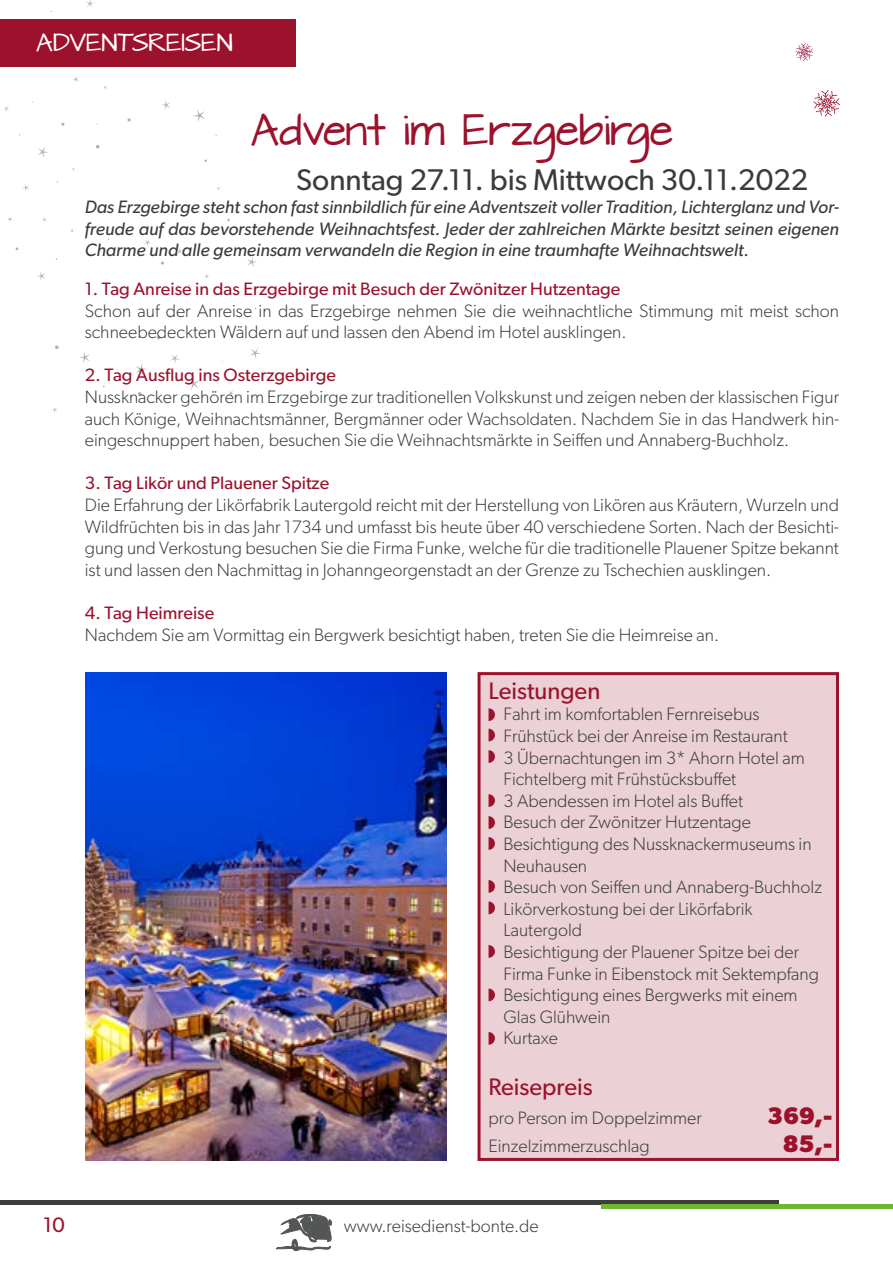
<style>
.page{position:relative;width:893px;height:1263px;background:#fff}
.page>*{position:absolute;margin:0;border:0;box-sizing:border-box;transform-origin:0 0}
.t1{font:37.5px "Architects Daughter";color:#9c122c;scale:.95 1}
.t2{font:30px "Gibson";color:#3a3c3c}
.t3{font:24px "Gibson";color:#9c122c}
.t4{font:700 24px "Gibson";color:#9c122c}
.t5{font:21px "Architects Daughter";color:#fff}
.t6{font:21px "Gibson";color:#9c122c}
.t7{font:300 18px/21.6px "Gibson";color:#3a3c3c}
.t8{font:italic 18px/21.6px "Gibson";color:#3a3c3c;text-align:justify}
.t9{font:18px "Gibson";color:#9c122c}
</style>
<div class="page">
<svg style="left:276px;top:1214px;width:56px;height:37px"></svg>
<svg style="left:73px;top:76px;width:6px;height:7px"></svg>
<svg style="left:187px;top:377px;width:12px;height:13px"></svg>
<svg style="left:247px;top:257px;width:10px;height:10px"></svg>
<svg style="left:176px;top:248px;width:6px;height:6px"></svg>
<svg style="left:79px;top:352px;width:11px;height:11px"></svg>
<svg style="left:42px;top:217px;width:5px;height:5px"></svg>
<svg style="left:4px;top:106px;width:5px;height:6px"></svg>
<svg style="left:136px;top:363px;width:11px;height:12px"></svg>
<svg style="left:228px;top:391px;width:6px;height:5px"></svg>
<svg style="left:162px;top:101px;width:8px;height:8px"></svg>
<svg style="left:170px;top:354px;width:10px;height:9px"></svg>
<svg style="left:193px;top:109px;width:12px;height:13px"></svg>
<svg style="left:204px;top:274px;width:5px;height:5px"></svg>
<svg style="left:7px;top:217px;width:6px;height:5px"></svg>
<svg style="left:37px;top:272px;width:8px;height:8px"></svg>
<svg style="left:86px;top:0;width:8px;height:7px"></svg>
<svg style="left:52px;top:407px;width:5px;height:6px"></svg>
<svg style="left:144px;top:239px;width:7px;height:7px"></svg>
<svg style="left:38px;top:147px;width:10px;height:10px"></svg>
<svg style="left:250px;top:348px;width:10px;height:10px"></svg>
<svg style="left:23px;top:185px;width:6px;height:6px"></svg>
<svg style="left:157px;top:335px;width:4px;height:5px"></svg>
<svg style="left:138px;top:392px;width:4px;height:4px"></svg>
<svg style="left:127px;top:118px;width:4px;height:4px"></svg>
<svg style="left:96px;top:145px;width:4px;height:4px"></svg>
<svg style="left:55px;top:345px;width:4px;height:4px"></svg>
<div style="left:0;top:1200px;width:778px;height:5px;background:#3a3d3c"></div>
<hr style="left:601px;top:1205px;width:292px;height:4px;background:#6fb631">
<div style="left:0;top:19px;width:296px;height:47px;background:#9c122c"></div>
<img style="left:85px;top:672px;width:361px;height:489px">
<div style="left:479px;top:672px;width:360px;height:489px;background:#ebd0d5"></div>
<div style="left:477px;top:672px;width:362px;height:489px;border:3px solid #9c122c"></div>
<svg style="left:489px;top:750px;width:6px;height:13px"></svg>
<svg style="left:489px;top:729px;width:6px;height:12px"></svg>
<svg style="left:489px;top:708px;width:6px;height:13px"></svg>
<svg style="left:489px;top:794px;width:6px;height:13px"></svg>
<svg style="left:489px;top:816px;width:6px;height:13px"></svg>
<svg style="left:489px;top:837px;width:6px;height:13px"></svg>
<svg style="left:489px;top:880px;width:6px;height:13px"></svg>
<svg style="left:489px;top:901px;width:6px;height:13px"></svg>
<svg style="left:489px;top:945px;width:6px;height:13px"></svg>
<svg style="left:489px;top:988px;width:6px;height:13px"></svg>
<svg style="left:489px;top:1032px;width:6px;height:13px"></svg>
<svg style="left:813px;top:90px;width:27px;height:27px"></svg>
<svg style="left:795px;top:43px;width:18px;height:18px"></svg>
<p class="t5" style="left:36px;top:27px;width:198px">ADVENTSREISEN</p>
<h1 class="t1" style="left:251px;top:103px;width:446px">Advent im Erzgebirge</h1>
<h2 class="t2" style="left:296px;top:161px;width:514px">Sonntag 27.11. bis Mittwoch 30.11.2022</h2>
<p class="t8" style="left:85px;top:196px;width:756px">Das Erzgebirge steht schon fast sinnbildlich für eine Adventszeit voller Tradition, Lichterglanz und Vor&shy;freude auf das bevorstehende Weihnachtsfest. Jeder der zahlreichen Märkte besitzt seinen eigenen Charme und alle gemeinsam verwandeln die Region in eine traumhafte Weihnachtswelt.</p>
<p class="t9" style="left:85px;top:278px;width:537px">1. Tag Anreise in das Erzgebirge mit Besuch der Zwönitzer Hutzentage</p>
<p class="t7" style="left:85px;top:299px;width:756px">Schon auf der Anreise in das Erzgebirge nehmen Sie die weihnachtliche Stimmung mit meist schon schneebedeckten Wäldern auf und lassen den Abend im Hotel ausklingen.</p>
<p class="t9" style="left:85px;top:364px;width:253px">2. Tag Ausflug ins Osterzgebirge</p>
<p class="t7" style="left:85px;top:386px;width:756px;text-align:justify">Nussknacker gehören im Erzgebirge zur traditionellen Volkskunst und zeigen neben der klassischen Figur auch Könige, Weihnachtsmänner, Bergmänner oder Wachsoldaten. Nachdem Sie in das Handwerk hin&shy;eingeschnuppert haben, besuchen Sie die Weihnachtsmärkte in Seiffen und Annaberg-Buchholz.</p>
<p class="t9" style="left:85px;top:472px;width:246px">3. Tag Likör und Plauener Spitze</p>
<p class="t7" style="left:85px;top:494px;width:756px;text-align:justify">Die Erfahrung der Likörfabrik Lautergold reicht mit der Herstellung von Likören aus Kräutern, Wurzeln und Wildfrüchten bis in das Jahr 1734 und umfasst bis heute über 40 verschiedene Sorten. Nach der Besichti&shy;gung und Verkostung besuchen Sie die Firma Funke, welche für die traditionelle Plauener Spitze bekannt ist und lassen den Nachmittag in Johanngeorgenstadt an der Grenze zu Tschechien ausklingen.</p>
<p class="t9" style="left:85px;top:602px;width:131px">4. Tag Heimreise</p>
<p class="t7" style="left:85px;top:623px;width:636px">Nachdem Sie am Vormittag ein Bergwerk besichtigt haben, treten Sie die Heimreise an.</p>
<h3 class="t3" style="left:489px;top:676px;width:113px">Leistungen</h3>
<p class="t7" style="left:503px;top:703px;width:320px">Fahrt im komfortablen Fernreisebus<br>Frühstück bei der Anreise im Restaurant<br>3 Übernachtungen im 3* Ahorn Hotel am<br>Fichtelberg mit Frühstücksbuffet<br>3 Abendessen im Hotel als Buffet<br>Besuch der Zwönitzer Hutzentage<br>Besichtigung des Nussknackermuseums in<br>Neuhausen<br>Besuch von Seiffen und Annaberg-Buchholz<br>Likörverkostung bei der Likörfabrik<br>Lautergold<br>Besichtigung der Plauener Spitze bei der<br>Firma Funke in Eibenstock mit Sektempfang<br>Besichtigung eines Bergwerks mit einem<br>Glas Glühwein<br>Kurtaxe</p>
<h3 class="t3" style="left:489px;top:1072px;width:106px">Reisepreis</h3>
<p class="t7" style="left:489px;top:1106px;width:215px">pro Person im Doppelzimmer</p>
<h3 class="t4" style="left:767px;top:1101px;width:67px">369,-</h3>
<p class="t7" style="left:489px;top:1135px;width:163px">Einzelzimmerzuschlag</p>
<h3 class="t4" style="left:783px;top:1130px;width:51px">85,-</h3>
<p class="t6" style="left:43px;top:1212px;width:23px">10</p>
<p class="t7" style="left:344px;top:1215px;width:196px">www.reisedienst-bonte.de</p>
</div>
